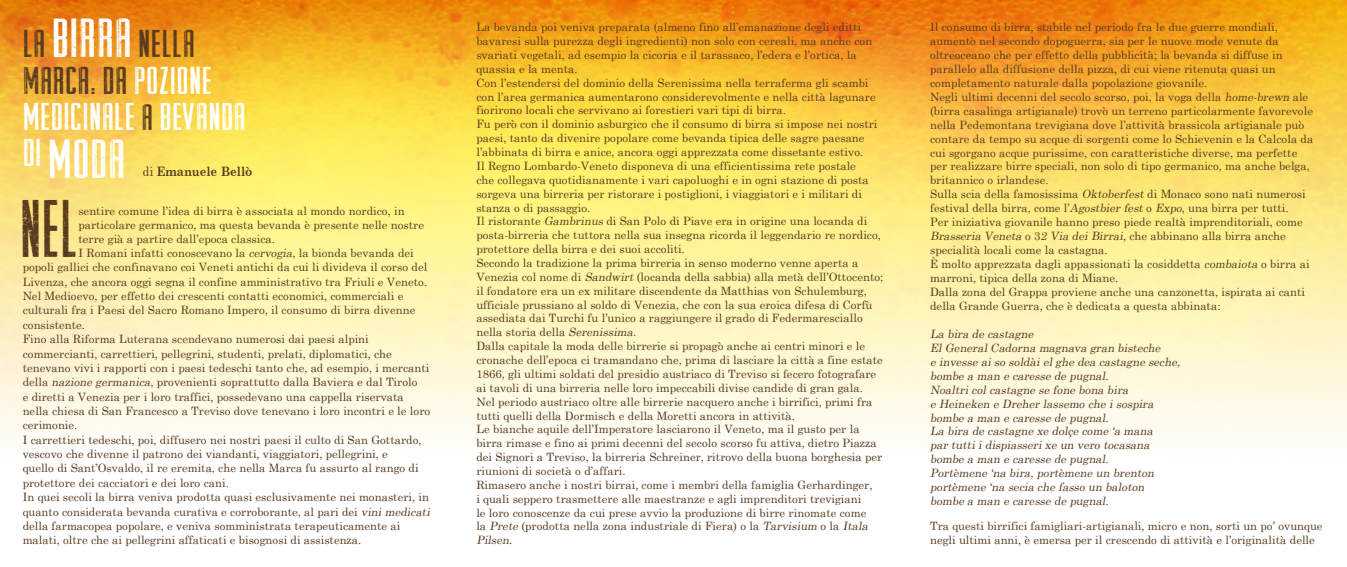
<style>
.page{position:relative;width:1347px;height:567px;background:#fff}
.page>*{position:absolute;margin:0;border:0;box-sizing:border-box;transform-origin:0 0}
.t1{font:41.5px "Raleigh Rock";color:#583a1f}
.t2{font:19.7px/36.2px "Raleigh Rock";color:#fff;scale:1.23 1}
.t3{font:700 13px "Century School";color:#583a1f;scale:.9 1}
.t4{font:11.5px/13.9px "Century School Normal";color:#583a1f}
.t5{font:italic 11.5px/13.9px "Century School Normal";color:#583a1f}
.s1{color:#583a1f}
.s2{font-size:28px}
.s3{font-size:18.7px;color:#583a1f}
.s4{font-family:"Raleigh Rock";font-weight:400;font-size:28px;color:#fff}
.s5{font-family:"Century School Normal";font-weight:400}
.s6{font-style:italic}
</style>
<div class="page">
<img style="left:0;top:0;width:1346px;height:435px">
<h2 class="t2" style="left:23px;top:32px;width:183px"><span class="s1">LA</span> <span class="s2">BIRRA</span> <span class="s1">NELLA<br>MARCA: DA</span> POZIONE<br>MEDICINALE <span class="s3">A</span> BEVANDA</h2>
<p class="t3" style="left:23px;top:163px;width:257px"><sup>DI</sup> <span class="s4">MODA</span> <span class="s5">di</span> Emanuele Bellò</p>
<h1 class="t1" style="left:20px;top:218px;width:60px">NEL</h1>
<p class="t4" style="left:78px;top:204px;width:328px">sentire comune l’idea di birra è associata al mondo nordico, in</p>
<p class="t4" style="left:78px;top:218px;width:347px">particolare germanico, ma questa bevanda è presente nelle nostre</p>
<p class="t4" style="left:78px;top:232px;width:198px">terre già a partire dall’epoca classica.</p>
<p class="t4" style="left:78px;top:245px;width:337px">I Romani infatti conoscevano la <span class="s6">cervogia</span>, la bionda bevanda dei</p>
<p class="t4" style="left:23px;top:260px;width:406px">popoli gallici che confinavano coi Veneti antichi da cui li divideva il corso del</p>
<p class="t4" style="left:23px;top:274px;width:406px">Livenza, che ancora oggi segna il confine amministrativo tra Friuli e Veneto.</p>
<p class="t4" style="left:23px;top:289px;width:382px">Nel Medioevo, per effetto dei crescenti contatti economici, commerciali e</p>
<p class="t4" style="left:23px;top:303px;width:394px">culturali fra i Paesi del Sacro Romano Impero, il consumo di birra divenne</p>
<p class="t4" style="left:23px;top:317px;width:64px">consistente.</p>
<p class="t4" style="left:23px;top:332px;width:348px">Fino alla Riforma Luterana scendevano numerosi dai paesi alpini</p>
<p class="t4" style="left:23px;top:346px;width:371px">commercianti, carrettieri, pellegrini, studenti, prelati, diplomatici, che</p>
<p class="t4" style="left:23px;top:360px;width:408px">tenevano vivi i rapporti con i paesi tedeschi tanto che, ad esempio, i mercanti</p>
<p class="t4" style="left:23px;top:375px;width:396px">della <span class="s6">nazione germanica</span>, provenienti soprattutto dalla Baviera e dal Tirolo</p>
<p class="t4" style="left:23px;top:389px;width:383px">e diretti a Venezia per i loro traffici, possedevano una cappella riservata</p>
<p class="t4" style="left:23px;top:403px;width:409px">nella chiesa di San Francesco a Treviso dove tenevano i loro incontri e le loro</p>
<p class="t4" style="left:23px;top:418px;width:56px">cerimonie.</p>
<p class="t4" style="left:23px;top:432px;width:400px">I carrettieri tedeschi, poi, diffusero nei nostri paesi il culto di San Gottardo,</p>
<p class="t4" style="left:23px;top:447px;width:367px">vescovo che divenne il patrono dei viandanti, viaggiatori, pellegrini, e</p>
<p class="t4" style="left:23px;top:461px;width:397px">quello di Sant’Osvaldo, il re eremita, che nella Marca fu assurto al rango di</p>
<p class="t4" style="left:23px;top:475px;width:208px">protettore dei cacciatori e dei loro cani.</p>
<p class="t4" style="left:23px;top:490px;width:408px">In quei secoli la birra veniva prodotta quasi esclusivamente nei monasteri, in</p>
<p class="t4" style="left:23px;top:504px;width:411px">quanto considerata bevanda curativa e corroborante, al pari dei <span class="s6">vini medicati</span></p>
<p class="t4" style="left:23px;top:518px;width:379px">della farmacopea popolare, e veniva somministrata terapeuticamente ai</p>
<p class="t4" style="left:23px;top:533px;width:340px">malati, oltre che ai pellegrini affaticati e bisognosi di assistenza.</p>
<p class="t4" style="left:476px;top:20px;width:408px">La bevanda poi veniva preparata (almeno fino all’emanazione degli editti bavaresi sulla purezza degli ingredienti) non solo con cereali, ma anche con svariati vegetali, ad esempio la cicoria e il tarassaco, l’edera e l’ortica, la quassia e la menta.<br>Con l’estendersi del dominio della Serenissima nella terraferma gli scambi con l’area germanica aumentarono considerevolmente e nella città lagunare fiorirono locali che servivano ai forestieri vari tipi di birra.<br>Fu però con il dominio asburgico che il consumo di birra si impose nei nostri paesi, tanto da divenire popolare come bevanda tipica delle sagre paesane l’abbinata di birra e anice, ancora oggi apprezzata come dissetante estivo.<br>Il Regno Lombardo-Veneto disponeva di una efficientissima rete postale<br>che collegava quotidianamente i vari capoluoghi e in ogni stazione di posta sorgeva una birreria per ristorare i postiglioni, i viaggiatori e i militari di stanza o di passaggio.<br>Il ristorante <span class="s6">Gambrinus</span> di San Polo di Piave era in origine una locanda di posta-birreria che tuttora nella sua insegna ricorda il leggendario re nordico, protettore della birra e dei suoi accoliti.<br>Secondo la tradizione la prima birreria in senso moderno venne aperta a Venezia col nome di <span class="s6">Sandwirt</span> (locanda della sabbia) alla metà dell’Ottocento; il fondatore era un ex militare discendente da Matthias von Schulemburg, ufficiale prussiano al soldo di Venezia, che con la sua eroica difesa di Corfù assediata dai Turchi fu l’unico a raggiungere il grado di Federmaresciallo nella storia della <span class="s6">Serenissima</span>.<br>Dalla capitale la moda delle birrerie si propagò anche ai centri minori e le cronache dell’epoca ci tramandano che, prima di lasciare la città a fine estate 1866, gli ultimi soldati del presidio austriaco di Treviso si fecero fotografare ai tavoli di una birreria nelle loro impeccabili divise candide di gran gala.<br>Nel periodo austriaco oltre alle birrerie nacquero anche i birrifici, primi fra tutti quelli della Dormisch e della Moretti ancora in attività.<br>Le bianche aquile dell’Imperatore lasciarono il Veneto, ma il gusto per la birra rimase e fino ai primi decenni del secolo scorso fu attiva, dietro Piazza dei Signori a Treviso, la birreria Schreiner, ritrovo della buona borghesia per riunioni di società o d’affari.<br>Rimasero anche i nostri birrai, come i membri della famiglia Gerhardinger,<br>i quali seppero trasmettere alle maestranze e agli imprenditori trevigiani<br>le loro conoscenze da cui prese avvio la produzione di birre rinomate come<br>la <span class="s6">Prete</span> (prodotta nella zona industriale di Fiera) o la <span class="s6">Tarvisium</span> o la <span class="s6">Itala Pilsen</span>.</p>
<p class="t4" style="left:930px;top:20px;width:385px">Il consumo di birra, stabile nel periodo fra le due guerre mondiali, aumentò nel secondo dopoguerra, sia per le nuove mode venute da oltreoceano che per effetto della pubblicità; la bevanda si diffuse in parallelo alla diffusione della pizza, di cui viene ritenuta quasi un completamento naturale dalla popolazione giovanile.<br>Negli ultimi decenni del secolo scorso, poi, la voga della <span class="s6">home-brewn</span> ale (birra casalinga artigianale) trovò un terreno particolarmente favorevole nella Pedemontana trevigiana dove l’attività brassicola artigianale può contare da tempo su acque di sorgenti come lo Schievenin e la Calcola da cui sgorgano acque purissime, con caratteristiche diverse, ma perfette per realizzare birre speciali, non solo di tipo germanico, ma anche belga, britannico o irlandese.<br>Sulla scia della famosissima <span class="s6">Oktoberfest</span> di Monaco sono nati numerosi festival della birra, come l’<span class="s6">Agostbier fest</span> o <span class="s6">Expo</span>, una birra per tutti.<br>Per iniziativa giovanile hanno preso piede realtà imprenditoriali, come <span class="s6">Brasseria Veneta</span> o 3 <span class="s6">2 Via dei Birrai</span>, c h e a b b i n a n o a l l a b i r r a a n c h e specialità locali come la castagna.<br>È molto apprezzata dagli appassionati la cosiddetta <span class="s6">combaiota</span> o birra ai marroni, tipica della zona di Miane.<br>Dalla zona del Grappa proviene anche una canzonetta, ispirata ai canti della Grande Guerra, che è dedicata a questa abbinata:</p>
<p class="t5" style="left:930px;top:326px;width:254px">La bira de castagne<br>El General Cadorna magnava gran bisteche<br>e invesse ai so soldài el ghe dea castagne seche, bombe a man e caresse de pugnal.<br>Noaltri col castagne se fone bona bira<br>e Heineken e Dreher lassemo che i sospira bombe a man e caresse de pugnal.<br>La bira de castagne xe dolçe come ‘a mana<br>par tutti i dispiasseri xe un vero tocasana bombe a man e caresse de pugnal.<br>Portèmene ‘na bira, portèmene un brenton portèmene ‘na secia che fasso un baloton bombe a man e caresse de pugnal.</p>
<p class="t4" style="left:930px;top:519px;width:394px">Tra questi birrifici famigliari-artigianali, micro e non, sorti un po’ ovunque negli ultimi anni, è emersa per il crescendo di attività e l’originalità delle</p>
</div>
